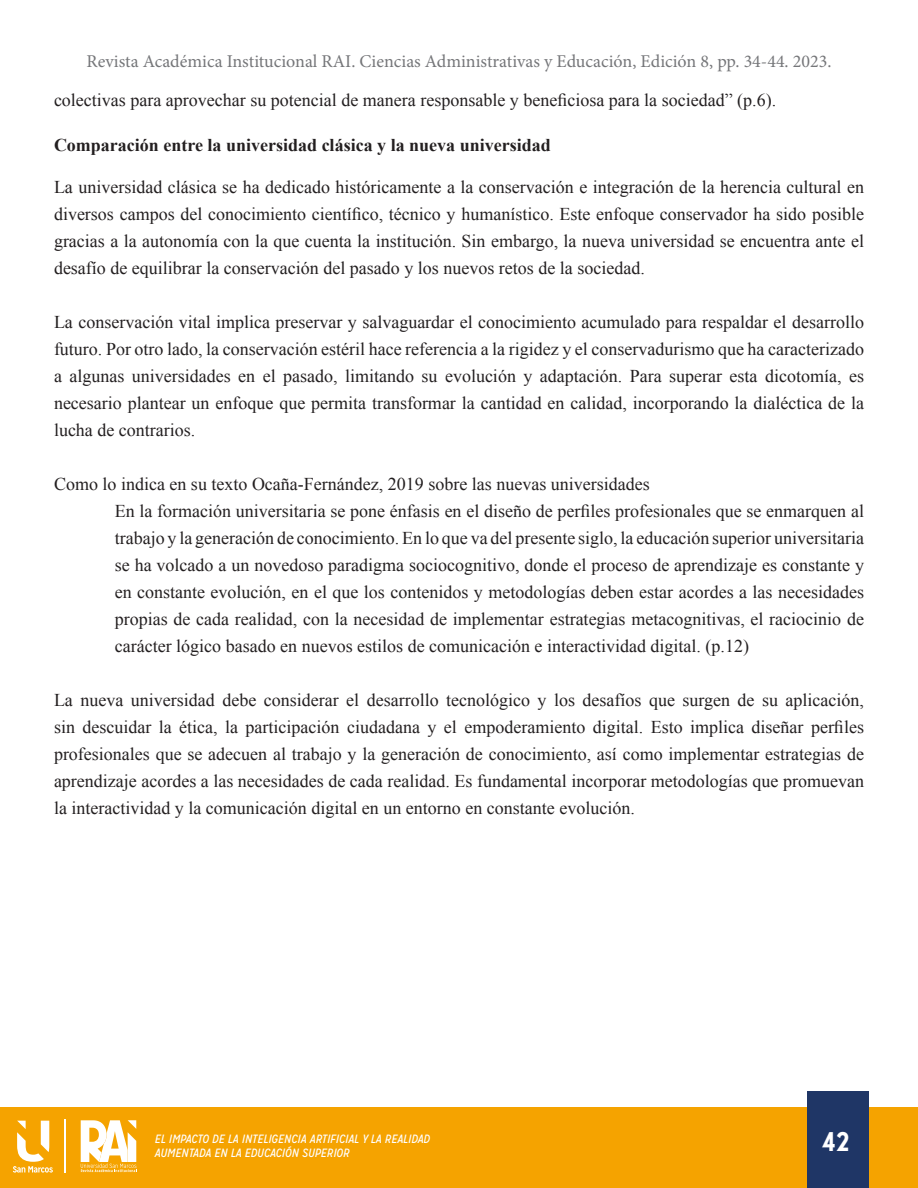
<style>
.page{position:relative;width:918px;height:1188px;background:#fff}
.page>*{position:absolute;margin:0;border:0;box-sizing:border-box;transform-origin:0 0}
.t1{font:700 27px "Mission Gothic";color:#fff}
.t2{font:18px/27px "Times New Roman";color:#231f20;text-align:justify}
.t3{font:18px "Minion Pro";color:#757679}
.t4{font:700 18px "Times New Roman";color:#231f20}
.t5{font:italic 12px/14.4px "Mission Gothic";color:#fff}
</style>
<div class="page">
<div style="left:0;top:1108px;width:918px;height:80px;background:#f5a300"></div>
<svg style="left:81px;top:1120px;width:56px;height:52px"></svg>
<svg style="left:13px;top:1121px;width:40px;height:52px"></svg>
<hr style="left:65px;top:1120px;width:1px;height:53px;background:#fff">
<div style="left:807px;top:1092px;width:61px;height:96px;background:#1f3666"></div>
<p class="t3" style="left:86px;top:49px;width:747px">Revista Académica Institucional RAI. Ciencias Administrativas y Educación, Edición 8, pp. 34-44. 2023.</p>
<p class="t2" style="left:54px;top:86px;width:724px">colectivas para aprovechar su potencial de manera responsable y beneficiosa para la sociedad” (p.6).</p>
<p class="t4" style="left:54px;top:133px;width:498px">Comparación entre la universidad clásica y la nueva universidad</p>
<p class="t2" style="left:54px;top:173px;width:812px">La universidad clásica se ha dedicado históricamente a la conservación e integración de la herencia cultural en diversos campos del conocimiento científico, técnico y humanístico. Este enfoque conservador ha sido posible gracias a la autonomía con la que cuenta la institución. Sin embargo, la nueva universidad se encuentra ante el desafío de equilibrar la conservación del pasado y los nuevos retos de la sociedad.</p>
<p class="t2" style="left:54px;top:308px;width:812px">La conservación vital implica preservar y salvaguardar el conocimiento acumulado para respaldar el desarrollo futuro. Por otro lado, la conservación estéril hace referencia a la rigidez y el conservadurismo que ha caracterizado a algunas universidades en el pasado, limitando su evolución y adaptación. Para superar esta dicotomía, es necesario plantear un enfoque que permita transformar la cantidad en calidad, incorporando la dialéctica de la lucha de contrarios.</p>
<p class="t2" style="left:54px;top:470px;width:597px">Como lo indica en su texto Ocaña-Fernández, 2019 sobre las nuevas universidades</p>
<p class="t2" style="left:115px;top:497px;width:751px">En la formación universitaria se pone énfasis en el diseño de perfiles profesionales que se enmarquen al trabajo y la generación de conocimiento. En lo que va del presente siglo, la educación superior universitaria se ha volcado a un novedoso paradigma sociocognitivo, donde el proceso de aprendizaje es constante y en constante evolución, en el que los contenidos y metodologías deben estar acordes a las necesidades propias de cada realidad, con la necesidad de implementar estrategias metacognitivas, el raciocinio de carácter lógico basado en nuevos estilos de comunicación e interactividad digital. (p.12)</p>
<p class="t2" style="left:54px;top:686px;width:812px">La nueva universidad debe considerar el desarrollo tecnológico y los desafíos que surgen de su aplicación, sin descuidar la ética, la participación ciudadana y el empoderamiento digital. Esto implica diseñar perfiles profesionales que se adecuen al trabajo y la generación de conocimiento, así como implementar estrategias de aprendizaje acordes a las necesidades de cada realidad. Es fundamental incorporar metodologías que promuevan la interactividad y la comunicación digital en un entorno en constante evolución.</p>
<p class="t5" style="left:155px;top:1132px;width:277px">EL IMPACTO DE LA INTELIGENCIA ARTIFICIAL Y LA REALIDAD<br>AUMENTADA EN LA EDUCACIÓN SUPERIOR</p>
<h1 class="t1" style="left:822px;top:1125px;width:29px">42</h1>
</div>
